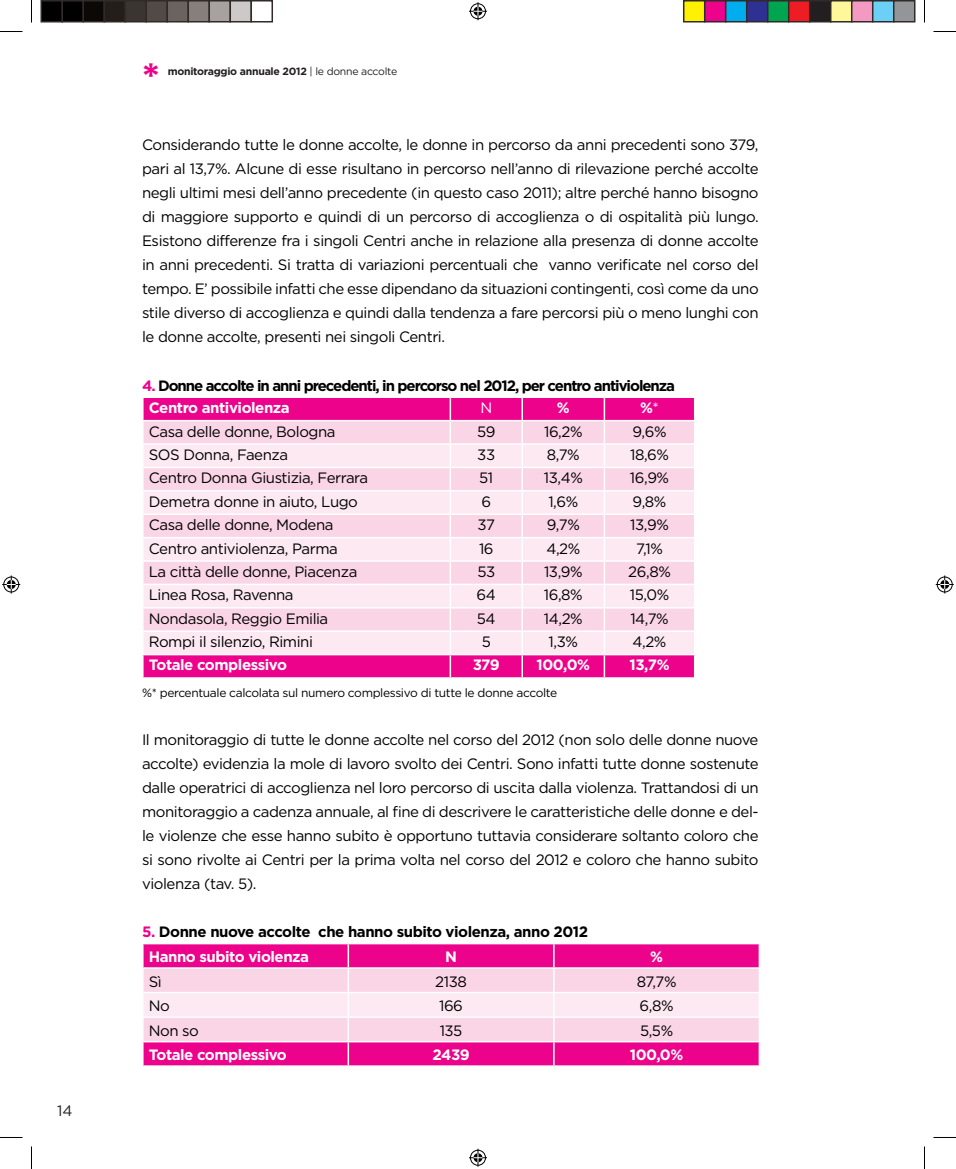
<style>
.page{position:relative;width:956px;height:1169px;background:#fff}
.page>*{position:absolute;margin:0;border:0;box-sizing:border-box;transform-origin:0 0}
.t1{font:700 40.8px "Gotham";color:#ed028c;scale:1.08 1}
.t2{font:15px/24px "Gotham";letter-spacing:-.03em;color:#000;text-align:justify}
.t3{font:700 15px/22.5px "Gotham";letter-spacing:-.07em;color:#000}
.t4{font:700 15px/25.2px "Gotham";letter-spacing:-.04em;color:#000}
.t5{font:700 15px "Gotham";letter-spacing:-.03em;color:#fff}
.t6{font:15px "Gotham";color:#231f20}
.t7{font:15px "Gotham";color:#fff}
.t8{font:12px "Gotham";letter-spacing:-.03em;color:#000}
.t9{font:700 10.5px "Gotham";letter-spacing:-.025em;color:#231f20}
.s1{font-weight:400}
.s2{color:#ed028c}
.s3{color:#fff}
</style>
<div class="page">
<svg style="left:143px;top:397px;width:552px;height:281px;background:#f9bfdd"></svg>
<hr style="left:142px;top:677px;width:308px;height:1px;background:#fff">
<svg style="left:143px;top:944px;width:617px;height:121px;background:#f58cc7"></svg>
<svg style="left:0;top:31px;width:22px;height:1px"></svg>
<svg style="left:933px;top:31px;width:23px;height:1px"></svg>
<svg style="left:0;top:1137px;width:22px;height:1px"></svg>
<svg style="left:933px;top:1137px;width:23px;height:1px"></svg>
<svg style="left:31px;top:0;width:1px;height:23px"></svg>
<svg style="left:31px;top:1146px;width:1px;height:23px"></svg>
<svg style="left:924px;top:0;width:1px;height:23px"></svg>
<svg style="left:924px;top:1146px;width:1px;height:23px"></svg>
<svg style="left:469px;top:2px;width:18px;height:18px"></svg>
<svg style="left:469px;top:1148px;width:18px;height:18px"></svg>
<svg style="left:2px;top:575px;width:18px;height:18px"></svg>
<svg style="left:936px;top:575px;width:18px;height:18px"></svg>
<div style="left:41px;top:1px;width:21px;height:21px;background:#000"></div>
<div style="left:40px;top:0;width:23px;height:23px;border:2px solid #302a28"></div>
<div style="left:62px;top:1px;width:21px;height:21px;background:#000"></div>
<div style="left:62px;top:0;width:22px;height:23px;border:2px solid #302a28"></div>
<div style="left:83px;top:1px;width:21px;height:21px;background:#0c0806"></div>
<div style="left:82px;top:0;width:23px;height:23px;border:2px solid #302a28"></div>
<div style="left:104px;top:1px;width:21px;height:21px;background:#241e1b"></div>
<div style="left:104px;top:0;width:22px;height:23px;border:2px solid #302a28"></div>
<div style="left:125px;top:1px;width:21px;height:21px;background:#3b3532"></div>
<div style="left:124px;top:0;width:23px;height:23px;border:2px solid #302a28"></div>
<div style="left:146px;top:1px;width:21px;height:21px;background:#524a47"></div>
<div style="left:146px;top:0;width:22px;height:23px;border:2px solid #302a28"></div>
<div style="left:167px;top:1px;width:21px;height:21px;background:#6b6360"></div>
<div style="left:166px;top:0;width:23px;height:23px;border:2px solid #302a28"></div>
<div style="left:188px;top:1px;width:21px;height:21px;background:#867f7c"></div>
<div style="left:188px;top:0;width:22px;height:23px;border:2px solid #302a28"></div>
<div style="left:209px;top:1px;width:21px;height:21px;background:#a7a2a0"></div>
<div style="left:208px;top:0;width:23px;height:23px;border:2px solid #302a28"></div>
<div style="left:230px;top:1px;width:21px;height:21px;background:#cdc9c8"></div>
<div style="left:230px;top:0;width:22px;height:23px;border:2px solid #302a28"></div>
<div style="left:250px;top:0;width:23px;height:23px;border:2px solid #302a28"></div>
<div style="left:684px;top:1px;width:21px;height:21px;background:#fff101"></div>
<div style="left:683px;top:0;width:22px;height:23px;border:2px solid #302a28"></div>
<div style="left:705px;top:1px;width:21px;height:21px;background:#ed028c"></div>
<div style="left:704px;top:0;width:22px;height:23px;border:2px solid #302a28"></div>
<div style="left:726px;top:1px;width:21px;height:21px;background:#00aeef"></div>
<div style="left:725px;top:0;width:22px;height:23px;border:2px solid #302a28"></div>
<div style="left:747px;top:1px;width:21px;height:21px;background:#2e3092"></div>
<div style="left:746px;top:0;width:22px;height:23px;border:2px solid #302a28"></div>
<div style="left:768px;top:1px;width:21px;height:21px;background:#00a54f"></div>
<div style="left:767px;top:0;width:22px;height:23px;border:2px solid #302a28"></div>
<div style="left:789px;top:1px;width:21px;height:21px;background:#ee1d23"></div>
<div style="left:788px;top:0;width:22px;height:23px;border:2px solid #302a28"></div>
<div style="left:810px;top:1px;width:21px;height:21px;background:#231f20"></div>
<div style="left:809px;top:0;width:22px;height:23px;border:2px solid #302a28"></div>
<div style="left:831px;top:1px;width:21px;height:21px;background:#fff79a"></div>
<div style="left:830px;top:0;width:22px;height:23px;border:2px solid #302a28"></div>
<div style="left:852px;top:1px;width:21px;height:21px;background:#f499c2"></div>
<div style="left:851px;top:0;width:22px;height:23px;border:2px solid #302a28"></div>
<div style="left:873px;top:1px;width:21px;height:21px;background:#6bcff6"></div>
<div style="left:872px;top:0;width:22px;height:23px;border:2px solid #302a28"></div>
<div style="left:894px;top:1px;width:21px;height:21px;background:#939598"></div>
<div style="left:893px;top:0;width:22px;height:23px;border:2px solid #302a28"></div>
<p class="t6" style="left:57px;top:1102px;width:17px">14</p>
<h1 class="t1" style="left:142px;top:54px;width:19px">*</h1>
<p class="t9" style="left:168px;top:65px;width:231px">monitoraggio annuale 2012 <span class="s1">| le donne accolte</span></p>
<p class="t2" style="left:142px;top:133px;width:618px">Considerando tutte le donne accolte, le donne in percorso da anni precedenti sono 379, pari al 13,7%. Alcune di esse risultano in percorso nell’anno di rilevazione perché accolte negli ultimi mesi dell’anno precedente (in questo caso 2011); altre perché hanno bisogno di maggiore supporto e quindi di un percorso di accoglienza o di ospitalità più lungo.<br>Esistono differenze fra i singoli Centri anche in relazione alla presenza di donne accolte in anni precedenti. Si tratta di variazioni percentuali che vanno verificate nel corso del tempo. E’ possibile infatti che esse dipendano da situazioni contingenti, così come da uno stile diverso di accoglienza e quindi dalla tendenza a fare percorsi più o meno lunghi con le donne accolte, presenti nei singoli Centri.</p>
<p class="t3" style="left:149px;top:373px;width:528px;text-indent:-7px"><span class="s2">4.</span> Donne accolte in anni precedenti, in percorso nel 2012, per centro antiviolenza<br><span class="s3">Centro antiviolenza</span></p>
<p class="t7" style="left:480px;top:399px;width:13px">N</p>
<p class="t5" style="left:557px;top:399px;width:14px">%</p>
<p class="t5" style="left:640px;top:399px;width:20px">%<span class="s1">*</span></p>
<p class="t2" style="left:149px;top:419px;width:188px">Casa delle donne, Bologna</p>
<p class="t2" style="left:477px;top:419px;width:20px">59</p>
<p class="t2" style="left:544px;top:419px;width:40px">16,2%</p>
<p class="t2" style="left:632px;top:419px;width:36px">9,6%</p>
<p class="t2" style="left:149px;top:442px;width:141px">SOS Donna, Faenza</p>
<p class="t2" style="left:477px;top:442px;width:19px">33</p>
<p class="t2" style="left:547px;top:442px;width:34px">8,7%</p>
<p class="t2" style="left:630px;top:442px;width:40px">18,6%</p>
<p class="t2" style="left:149px;top:466px;width:221px">Centro Donna Giustizia, Ferrara</p>
<p class="t2" style="left:479px;top:466px;width:16px">51</p>
<p class="t2" style="left:544px;top:466px;width:41px">13,4%</p>
<p class="t2" style="left:630px;top:466px;width:41px">16,9%</p>
<p class="t2" style="left:149px;top:489px;width:211px">Demetra donne in aiuto, Lugo</p>
<p class="t2" style="left:481px;top:489px;width:11px">6</p>
<p class="t2" style="left:548px;top:489px;width:31px">1,6%</p>
<p class="t2" style="left:633px;top:489px;width:35px">9,8%</p>
<p class="t2" style="left:149px;top:512px;width:186px">Casa delle donne, Modena</p>
<p class="t2" style="left:478px;top:512px;width:19px">37</p>
<p class="t2" style="left:547px;top:512px;width:35px">9,7%</p>
<p class="t2" style="left:630px;top:512px;width:40px">13,9%</p>
<p class="t2" style="left:149px;top:536px;width:190px">Centro antiviolenza, Parma</p>
<p class="t2" style="left:479px;top:536px;width:16px">16</p>
<p class="t2" style="left:546px;top:536px;width:35px">4,2%</p>
<p class="t2" style="left:636px;top:536px;width:28px">7,1%</p>
<p class="t2" style="left:149px;top:559px;width:210px">La città delle donne, Piacenza</p>
<p class="t2" style="left:477px;top:559px;width:19px">53</p>
<p class="t2" style="left:544px;top:559px;width:40px">13,9%</p>
<p class="t2" style="left:628px;top:559px;width:44px">26,8%</p>
<p class="t2" style="left:149px;top:583px;width:146px">Linea Rosa, Ravenna</p>
<p class="t2" style="left:477px;top:583px;width:21px">64</p>
<p class="t2" style="left:544px;top:583px;width:40px">16,8%</p>
<p class="t2" style="left:630px;top:583px;width:41px">15,0%</p>
<p class="t2" style="left:149px;top:606px;width:181px">Nondasola, Reggio Emilia</p>
<p class="t2" style="left:477px;top:606px;width:20px">54</p>
<p class="t2" style="left:544px;top:606px;width:40px">14,2%</p>
<p class="t2" style="left:630px;top:606px;width:40px">14,7%</p>
<p class="t2" style="left:149px;top:629px;width:166px">Rompi il silenzio, Rimini</p>
<p class="t2" style="left:482px;top:629px;width:11px">5</p>
<p class="t2" style="left:549px;top:629px;width:31px">1,3%</p>
<p class="t2" style="left:633px;top:629px;width:35px">4,2%</p>
<p class="t5" style="left:149px;top:656px;width:140px">Totale complessivo</p>
<p class="t5" style="left:473px;top:656px;width:29px">379</p>
<p class="t5" style="left:537px;top:656px;width:55px">100,0%</p>
<p class="t5" style="left:630px;top:656px;width:42px">13,7%</p>
<p class="t8" style="left:142px;top:686px;width:417px">%* percentuale calcolata sul numero complessivo di tutte le donne accolte</p>
<p class="t2" style="left:142px;top:727px;width:618px">Il monitoraggio di tutte le donne accolte nel corso del 2012 (non solo delle donne nuove accolte) evidenzia la mole di lavoro svolto dei Centri. Sono infatti tutte donne sostenute dalle operatrici di accoglienza nel loro percorso di uscita dalla violenza. Trattandosi di un monitoraggio a cadenza annuale, al fine di descrivere le caratteristiche delle donne e del&shy;le violenze che esse hanno subito è opportuno tuttavia considerare soltanto coloro che si sono rivolte ai Centri per la prima volta nel corso del 2012 e coloro che hanno subito violenza (tav. 5).</p>
<p class="t4" style="left:149px;top:918px;width:441px;text-indent:-7px"><span class="s2">5.</span> Donne nuove accolte che hanno subito violenza, anno 2012<br><span class="s3">Hanno subito violenza</span></p>
<p class="t5" style="left:445px;top:948px;width:13px">N</p>
<p class="t5" style="left:650px;top:948px;width:14px">%</p>
<p class="t2" style="left:149px;top:969px;width:15px">Sì</p>
<p class="t2" style="left:435px;top:969px;width:33px">2138</p>
<p class="t2" style="left:637px;top:969px;width:41px">87,7%</p>
<p class="t2" style="left:149px;top:993px;width:23px">No</p>
<p class="t2" style="left:439px;top:993px;width:25px">166</p>
<p class="t2" style="left:640px;top:993px;width:35px">6,8%</p>
<p class="t2" style="left:149px;top:1018px;width:52px">Non so</p>
<p class="t2" style="left:440px;top:1018px;width:24px">135</p>
<p class="t2" style="left:640px;top:1018px;width:35px">5,5%</p>
<p class="t5" style="left:149px;top:1046px;width:140px">Totale complessivo</p>
<p class="t5" style="left:432px;top:1046px;width:39px">2439</p>
<p class="t5" style="left:630px;top:1046px;width:55px">100,0%</p>
</div>
